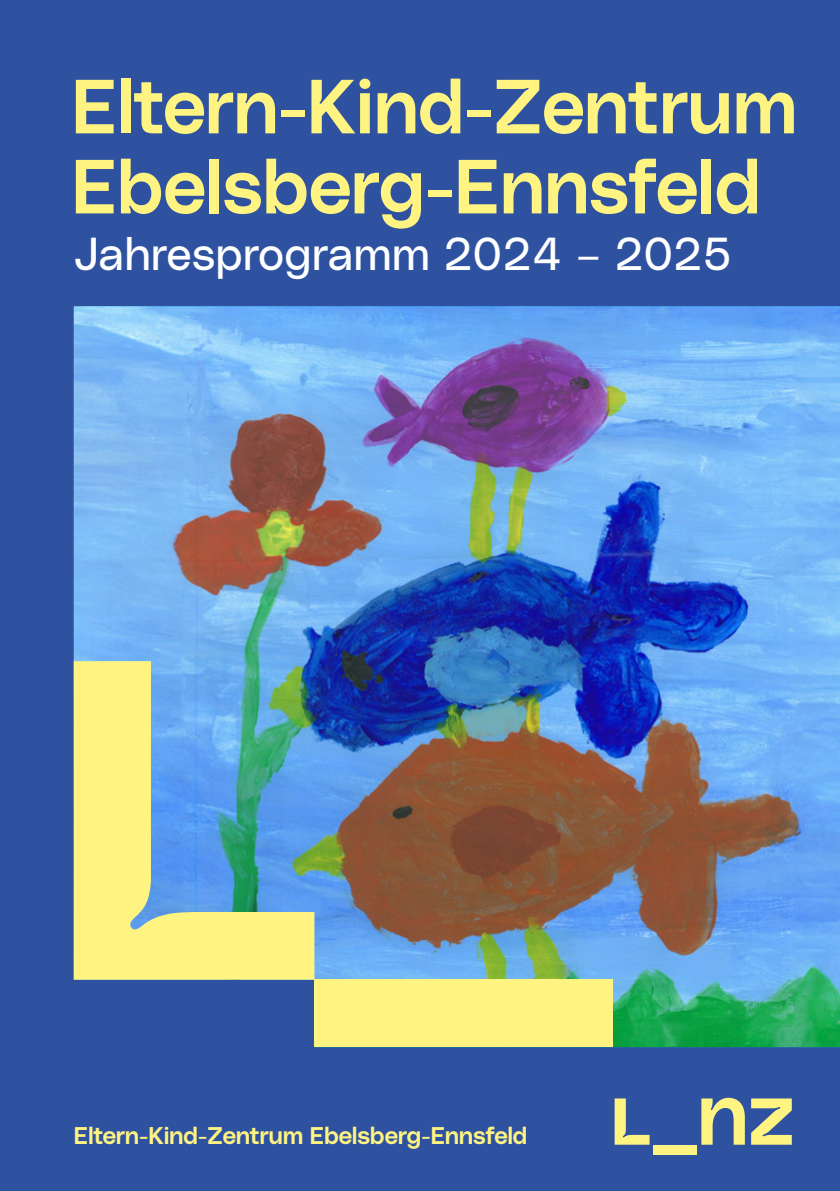
<style>
.page{position:relative;width:840px;height:1191px;background:#fff}
.page>*{position:absolute;margin:0;border:0;box-sizing:border-box;transform-origin:0 0}
.t1{font:76px/80px "Lentia Nova Median";letter-spacing:-.01em;color:#fff482}
.t2{font:45.8px "Lentia Nova Neutral";letter-spacing:-.01em;color:#fff}
.t3{font:24px "Lentia Nova Median";letter-spacing:-.01em;color:#fff482}
</style>
<div class="page">
<div style="left:0;top:0;width:839px;height:1191px;background:#2f52a0"></div>
<svg style="left:701px;top:1097px;width:43px;height:47px"></svg>
<div style="left:653px;top:1144px;width:43px;height:10px;background:#fff482"></div>
<svg style="left:614px;top:1098px;width:35px;height:46px"></svg>
<svg style="left:751px;top:1098px;width:40px;height:46px"></svg>
<img style="left:74px;top:306px;width:765px;height:741px">
<div style="left:314px;top:979px;width:298px;height:68px;background:#fff482"></div>
<svg style="left:74px;top:661px;width:240px;height:318px;background:#a4c6ac"></svg>
<p class="t1" style="left:72px;top:60px;width:726px">Eltern-Kind-Zentrum<br>Ebelsberg-Ennsfeld</p>
<p class="t2" style="left:74px;top:220px;width:659px">Jahresprogramm 2024 – 2025</p>
<p class="t3" style="left:74px;top:1117px;width:455px">Eltern-Kind-Zentrum Ebelsberg-Ennsfeld</p>
</div>
